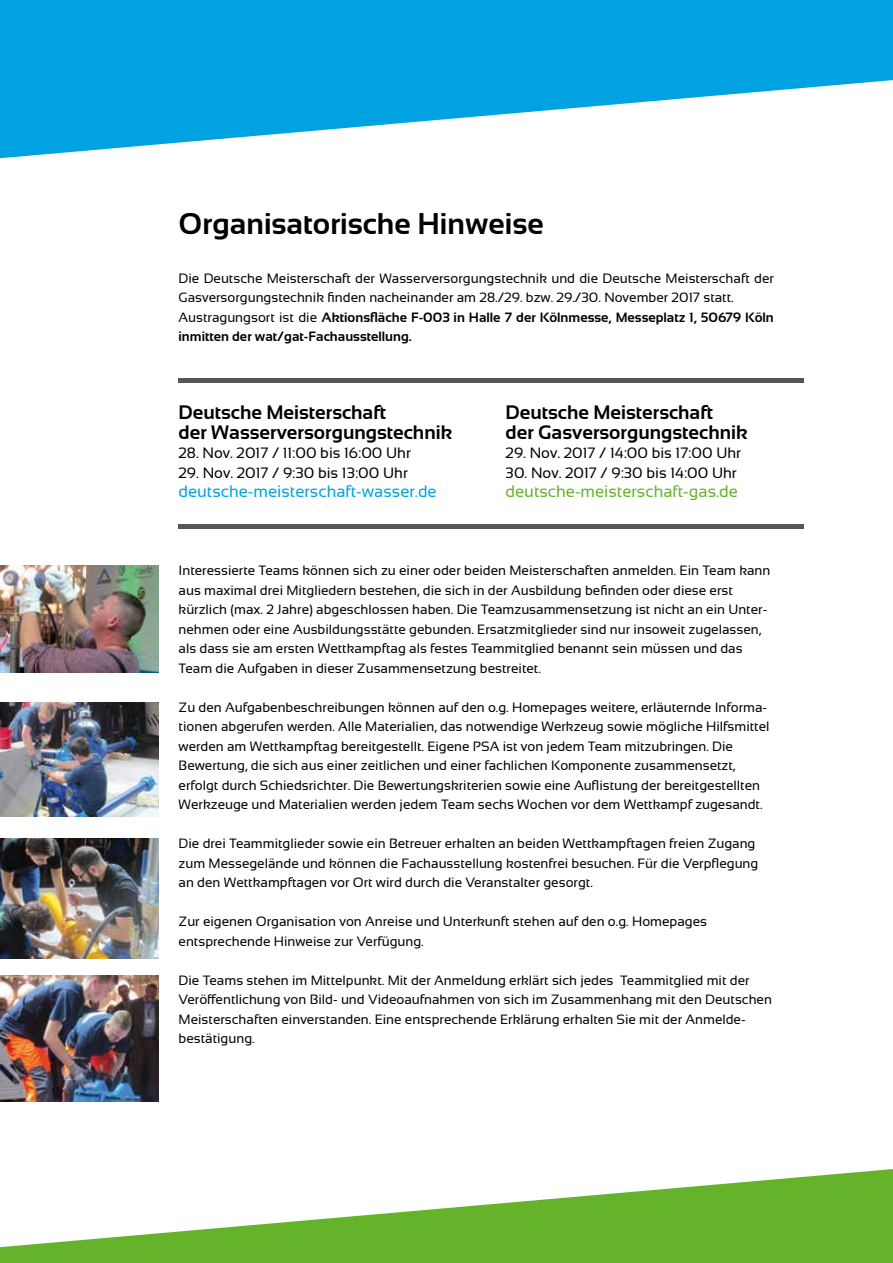
<style>
.page{position:relative;width:893px;height:1263px;background:#fff}
.page>*{position:absolute;margin:0;border:0;box-sizing:border-box;transform-origin:0 0}
.t1{font:700 30px "Sansation";color:#000}
.t2{font:700 19.5px "Sansation";color:#000}
.t3{font:16.5px "Sansation";color:#00a2e2}
.t4{font:16.5px "Sansation";color:#64b32b}
.t5{font:15px "Sansation";color:#000}
.t6{font:13.5px/19.5px "Sansation";color:#000}
.s1{font-weight:700}
</style>
<div class="page">
<svg style="left:0;top:1169px;width:893px;height:94px;fill:#64b32b"></svg>
<svg style="left:0;top:0;width:893px;height:159px;fill:#00a2e2"></svg>
<img style="left:0;top:566px;width:159px;height:106px">
<img style="left:0;top:839px;width:159px;height:119px">
<img style="left:0;top:702px;width:159px;height:114px">
<img style="left:0;top:975px;width:159px;height:127px">
<hr style="left:179px;top:378px;width:625px;height:4px;background:#565655">
<hr style="left:179px;top:524px;width:625px;height:4px;background:#565655">
<h1 class="t1" style="left:179px;top:207px;width:367px">Organisatorische Hinweise</h1>
<p class="t6" style="left:179px;top:268px;width:597px">Die Deutsche Meisterschaft der Wasserversorgungstechnik und die Deutsche Meisterschaft der Gasversorgungstechnik finden nacheinander am 28./29. bzw. 29./30. November 2017 statt.<br>Austragungsort ist die <span class="s1">Aktionsfläche F-003 in Halle 7 der Kölnmesse, Messeplatz 1, 50679 Köln inmitten der wat/gat-Fachausstellung.</span></p>
<h2 class="t2" style="left:179px;top:402px;width:209px">Deutsche Meisterschaft</h2>
<h2 class="t2" style="left:506px;top:402px;width:209px">Deutsche Meisterschaft</h2>
<h2 class="t2" style="left:179px;top:421px;width:275px">der Wasserversorgungstechnik</h2>
<h2 class="t2" style="left:506px;top:421px;width:243px">der Gasversorgungstechnik</h2>
<p class="t5" style="left:179px;top:445px;width:234px">28. Nov. 2017 / 11:00 bis 16:00 Uhr</p>
<p class="t5" style="left:506px;top:445px;width:237px">29. Nov. 2017 / 14:00 bis 17:00 Uhr</p>
<p class="t5" style="left:179px;top:464px;width:231px">29. Nov. 2017 / 9:30 bis 13:00 Uhr</p>
<p class="t5" style="left:506px;top:464px;width:233px">30. Nov. 2017 / 9:30 bis 14:00 Uhr</p>
<p class="t3" style="left:179px;top:482px;width:260px">deutsche-meisterschaft-wasser.de</p>
<p class="t4" style="left:506px;top:482px;width:234px">deutsche-meisterschaft-gas.de</p>
<p class="t6" style="left:179px;top:561px;width:593px">Interessierte Teams können sich zu einer oder beiden Meisterschaften anmelden. Ein Team kann aus maximal drei Mitgliedern bestehen, die sich in der Ausbildung befinden oder diese erst kürzlich (max. 2 Jahre) abgeschlossen haben. Die Teamzusammensetzung ist nicht an ein Unter&shy;nehmen oder eine Ausbildungsstätte gebunden. Ersatzmitglieder sind nur insoweit zugelassen, als dass sie am ersten Wettkampftag als festes Teammitglied benannt sein müssen und das Team die Aufgaben in dieser Zusammensetzung bestreitet.</p>
<p class="t6" style="left:179px;top:697px;width:592px">Zu den Aufgabenbeschreibungen können auf den o.g. Homepages weitere, erläuternde Informa&shy;tionen abgerufen werden. Alle Materialien, das notwendige Werkzeug sowie mögliche Hilfsmittel werden am Wettkampftag bereitgestellt. Eigene PSA ist von jedem Team mitzubringen. Die Bewertung, die sich aus einer zeitlichen und einer fachlichen Komponente zusammensetzt, erfolgt durch Schiedsrichter. Die Bewertungskriterien sowie eine Auflistung der bereitgestellten Werkzeuge und Materialien werden jedem Team sechs Wochen vor dem Wettkampf zugesandt.</p>
<p class="t6" style="left:179px;top:834px;width:581px">Die drei Teammitglieder sowie ein Betreuer erhalten an beiden Wettkampftagen freien Zugang zum Messegelände und können die Fachausstellung kostenfrei besuchen. Für die Verpflegung an den Wettkampftagen vor Ort wird durch die Veranstalter gesorgt.</p>
<p class="t6" style="left:179px;top:912px;width:530px">Zur eigenen Organisation von Anreise und Unterkunft stehen auf den o.g. Homepages entsprechende Hinweise zur Verfügung.</p>
<p class="t6" style="left:179px;top:970px;width:595px">Die Teams stehen im Mittelpunkt. Mit der Anmeldung erklärt sich jedes Teammitglied mit der Veröffentlichung von Bild- und Videoaufnahmen von sich im Zusammenhang mit den Deutschen Meisterschaften einverstanden. Eine entsprechende Erklärung erhalten Sie mit der Anmelde&shy;bestätigung.</p>
</div>
